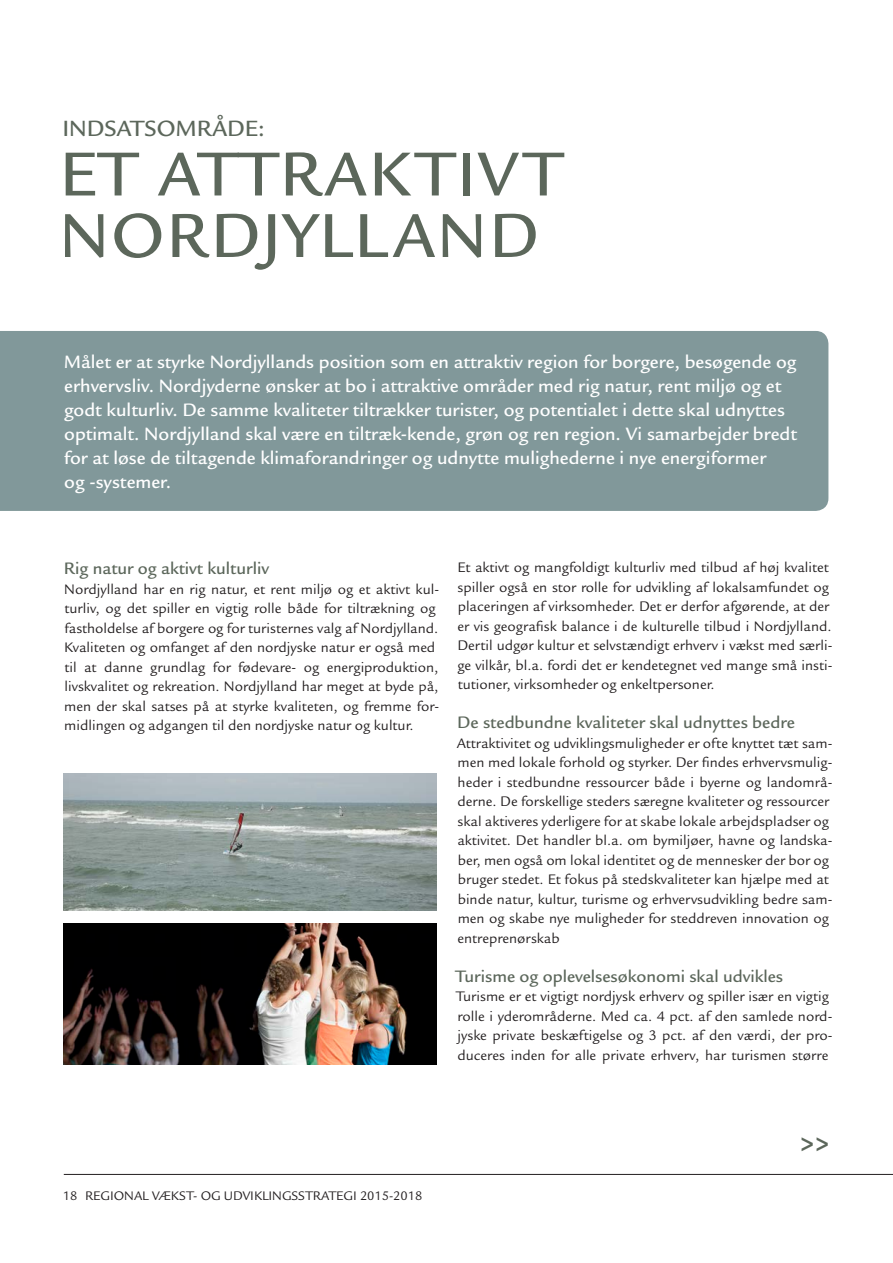
<style>
.page{position:relative;width:893px;height:1263px;background:#fff}
.page>*{position:absolute;margin:0;border:0;box-sizing:border-box;transform-origin:0 0}
._1_-_Overskrift_-_hv{font:500 67.5px "Legacy Sans ITC Std";letter-spacing:.03em;color:#5c675b}
._3_-_mellemrubrik_HV{font:700 27px "Legacy Sans ITC Std";color:#5c675b}
._3_-_mellemrubrik_so{font:500 24px "Legacy Sans ITC Std";color:#5c675b}
._7_-_Boks_tekst_-_hv{font:500 19.5px/24px "Legacy Sans ITC Std";color:#fff}
._3_-_mellemrubrik_so-2{font:500 18px "Legacy Sans ITC Std";color:#5c675b}
._4_-_Brødtekst_-_sor{font:15px/19.5px "Legacy Sans ITC Std";color:#231f20}
.t1{font:13.5px "Legacy Sans ITC Std";color:#231f20}
</style>
<div class="page">
<img style="left:64px;top:773px;width:372px;height:138px">
<img style="left:64px;top:923px;width:372px;height:142px">
<hr style="left:64px;top:1174px;width:829px;height:1px;background:#231f20">
<div style="left:0;top:331px;width:828px;height:180px;background:#81989a"></div>
<p class="_3_-_mellemrubrik_so" style="left:62px;top:114px;width:204px">INDSATSOMRÅDE:</p>
<p class="_1_-_Overskrift_-_hv" style="left:60px;top:136px;width:504px">ET ATTRAKTIVT</p>
<p class="_1_-_Overskrift_-_hv" style="left:60px;top:197px;width:481px">NORDJYLLAND</p>
<p class="_7_-_Boks_tekst_-_hv" style="left:64px;top:350px;width:735px">Målet er at styrke Nordjyllands position som en attraktiv region for borgere, besøgende og erhvervsliv. Nordjyderne ønsker at bo i attraktive områder med rig natur, rent miljø og et godt kulturliv. De samme kvaliteter tiltrækker turister, og potentialet i dette skal udnyttes optimalt. Nordjylland skal være en tiltræk-kende, grøn og ren region. Vi samarbejder bredt for at løse de tiltagende klimaforandringer og udnytte mulighederne i nye energiformer<br>og -systemer.</p>
<p class="_3_-_mellemrubrik_so-2" style="left:64px;top:558px;width:207px">Rig natur og aktivt kulturliv</p>
<p class="_4_-_Brødtekst_-_sor" style="left:64px;top:579px;width:376px">Nordjylland har en rig natur, et rent miljø og et aktivt kul&shy;turliv, og det spiller en vigtig rolle både for tiltrækning og fastholdelse af borgere og for turisternes valg af Nordjylland.<br>Kvaliteten og omfanget af den nordjyske natur er også med til at danne grundlag for fødevare- og energiproduktion, livskvalitet og rekreation. Nordjylland har meget at byde på, men der skal satses på at styrke kvaliteten, og fremme for&shy;midlingen og adgangen til den nordjyske natur og kultur.</p>
<p class="_4_-_Brødtekst_-_sor" style="left:457px;top:558px;width:376px">Et aktivt og mangfoldigt kulturliv med tilbud af høj kvalitet spiller også en stor rolle for udvikling af lokalsamfundet og placeringen af virksomheder. Det er derfor afgørende, at der er vis geografisk balance i de kulturelle tilbud i Nordjylland.<br>Dertil udgør kultur et selvstændigt erhverv i vækst med særli&shy;ge vilkår, bl.a. fordi det er kendetegnet ved mange små insti&shy;tutioner, virksomheder og enkeltpersoner.</p>
<p class="_3_-_mellemrubrik_so-2" style="left:457px;top:712px;width:339px">De stedbundne kvaliteter skal udnyttes bedre</p>
<p class="_4_-_Brødtekst_-_sor" style="left:457px;top:733px;width:377px">Attraktivitet og udviklingsmuligheder er ofte knyttet tæt sam&shy;men med lokale forhold og styrker. Der findes erhvervsmulig&shy;heder i stedbundne ressourcer både i byerne og landområ&shy;derne. De forskellige steders særegne kvaliteter og ressourcer skal aktiveres yderligere for at skabe lokale arbejdspladser og aktivitet. Det handler bl.a. om bymiljøer, havne og landska&shy;ber, men også om lokal identitet og de mennesker der bor og bruger stedet. Et fokus på stedskvaliteter kan hjælpe med at binde natur, kultur, turisme og erhvervsudvikling bedre sam&shy;men og skabe nye muligheder for steddreven innovation og entreprenørskab</p>
<p class="_3_-_mellemrubrik_so-2" style="left:455px;top:966px;width:329px">Turisme og oplevelsesøkonomi skal udvikles</p>
<p class="_4_-_Brødtekst_-_sor" style="left:456px;top:987px;width:378px">Turisme er et vigtigt nordjysk erhverv og spiller især en vigtig rolle i yderområderne. Med ca. 4 pct. af den samlede nord&shy;jyske private beskæftigelse og 3 pct. af den værdi, der pro&shy;duceres inden for alle private erhverv, har turismen større</p>
<p class="t1" style="left:63px;top:1188px;width:361px">18 REGIONAL VÆKST- OG UDVIKLINGSSTRATEGI 2015-2018</p>
<p class="_3_-_mellemrubrik_HV" style="left:800px;top:1129px;width:31px">&gt;&gt;</p>
</div>
